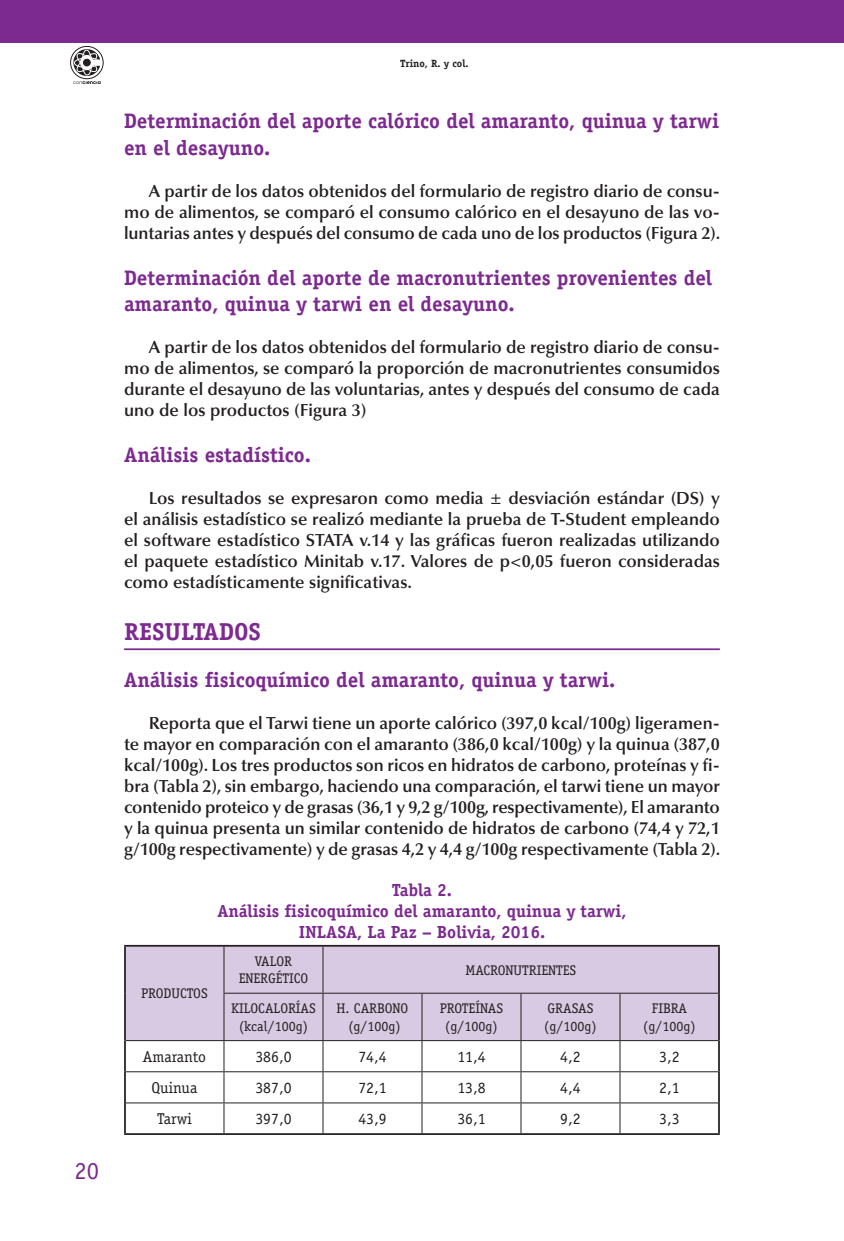
<style>
.page{position:relative;width:844px;height:1241px;background:#fff}
.page>*{position:absolute;margin:0;border:0;box-sizing:border-box;transform-origin:0 0}
.t1{font:700 24.5px "Officina Serif Std";color:#7d2a90}
.t2{font:24.5px "Officina Serif Std";color:#7d2a90}
.t3{font:700 21px/26.2px "Officina Serif Std";color:#7d2a90}
.t4{font:600 17.5px/21px "Optima LT Std";color:#231f20;text-align:justify}
.t5{font:700 17.5px/21px "Officina Serif Std";color:#7d2a90;text-align:center}
.t6{font:15.75px "Officina Serif Std";color:#231f20}
.t7{font:14px/17.5px "Officina Serif Std";color:#231f20;text-align:center}
.t8{font:700 10.5px "Officina Serif Std";color:#231f20}
</style>
<div class="page">
<div style="left:0;top:0;width:843px;height:42px;background:#7d2a90"></div>
<div style="left:70px;top:46px;width:33px;height:33px;border:1px solid #231f20;border-radius:50%"></div>
<svg style="left:73px;top:49px;width:28px;height:35px"></svg>
<hr style="left:124px;top:648px;width:595px;height:2px;background:#7d2a90">
<div style="left:126px;top:946px;width:592px;height:93px;background:#d9cae3"></div>
<hr style="left:124px;top:944px;width:100px;height:2px;background:#231f20">
<hr style="left:124px;top:946px;width:2px;height:47px;background:#231f20">
<hr style="left:224px;top:944px;width:495px;height:2px;background:#231f20">
<hr style="left:718px;top:946px;width:1px;height:47px;background:#231f20">
<hr style="left:124px;top:993px;width:2px;height:47px;background:#231f20">
<hr style="left:718px;top:993px;width:1px;height:47px;background:#231f20">
<hr style="left:124px;top:1040px;width:2px;height:31px;background:#231f20">
<hr style="left:718px;top:1040px;width:1px;height:31px;background:#231f20">
<hr style="left:124px;top:1071px;width:2px;height:31px;background:#231f20">
<hr style="left:718px;top:1071px;width:1px;height:31px;background:#231f20">
<hr style="left:124px;top:1102px;width:2px;height:30px;background:#231f20">
<hr style="left:718px;top:1102px;width:1px;height:30px;background:#231f20">
<hr style="left:124px;top:1132px;width:595px;height:2px;background:#231f20">
<hr style="left:223px;top:946px;width:1px;height:46px;background:#231f20">
<hr style="left:322px;top:946px;width:1px;height:46px;background:#231f20">
<hr style="left:223px;top:992px;width:100px;height:1px;background:#231f20">
<hr style="left:223px;top:993px;width:1px;height:46px;background:#231f20">
<hr style="left:323px;top:992px;width:99px;height:1px;background:#231f20">
<hr style="left:322px;top:993px;width:1px;height:46px;background:#231f20">
<hr style="left:422px;top:992px;width:99px;height:1px;background:#231f20">
<hr style="left:421px;top:993px;width:1px;height:46px;background:#231f20">
<hr style="left:521px;top:992px;width:98px;height:1px;background:#231f20">
<hr style="left:520px;top:993px;width:1px;height:46px;background:#231f20">
<hr style="left:619px;top:992px;width:99px;height:1px;background:#231f20">
<hr style="left:619px;top:993px;width:1px;height:46px;background:#231f20">
<hr style="left:126px;top:1039px;width:197px;height:1px;background:#231f20">
<hr style="left:223px;top:1040px;width:1px;height:31px;background:#231f20">
<hr style="left:323px;top:1039px;width:99px;height:1px;background:#231f20">
<hr style="left:322px;top:1040px;width:1px;height:31px;background:#231f20">
<hr style="left:422px;top:1039px;width:99px;height:1px;background:#231f20">
<hr style="left:421px;top:1040px;width:1px;height:31px;background:#231f20">
<hr style="left:521px;top:1039px;width:98px;height:1px;background:#231f20">
<hr style="left:520px;top:1040px;width:1px;height:31px;background:#231f20">
<hr style="left:619px;top:1039px;width:99px;height:1px;background:#231f20">
<hr style="left:619px;top:1040px;width:1px;height:31px;background:#231f20">
<hr style="left:126px;top:1071px;width:197px;height:1px;background:#231f20">
<hr style="left:223px;top:1071px;width:1px;height:31px;background:#231f20">
<hr style="left:323px;top:1071px;width:99px;height:1px;background:#231f20">
<hr style="left:322px;top:1071px;width:1px;height:31px;background:#231f20">
<hr style="left:422px;top:1071px;width:99px;height:1px;background:#231f20">
<hr style="left:421px;top:1071px;width:1px;height:31px;background:#231f20">
<hr style="left:521px;top:1071px;width:98px;height:1px;background:#231f20">
<hr style="left:520px;top:1071px;width:1px;height:31px;background:#231f20">
<hr style="left:619px;top:1071px;width:99px;height:1px;background:#231f20">
<hr style="left:619px;top:1071px;width:1px;height:31px;background:#231f20">
<hr style="left:126px;top:1102px;width:197px;height:1px;background:#231f20">
<svg style="left:223px;top:1103px;width:1px;height:29px"></svg>
<hr style="left:323px;top:1102px;width:99px;height:1px;background:#231f20">
<svg style="left:322px;top:1103px;width:1px;height:29px"></svg>
<hr style="left:422px;top:1102px;width:99px;height:1px;background:#231f20">
<svg style="left:421px;top:1103px;width:1px;height:29px"></svg>
<hr style="left:521px;top:1102px;width:98px;height:1px;background:#231f20">
<svg style="left:520px;top:1103px;width:1px;height:29px"></svg>
<hr style="left:619px;top:1102px;width:99px;height:1px;background:#231f20">
<svg style="left:619px;top:1103px;width:1px;height:29px"></svg>
<h1 class="t2" style="left:75px;top:1161px;width:26px">20</h1>
<p class="t8" style="left:400px;top:59px;width:70px">Trino, R. y col.</p>
<p class="t3" style="left:124px;top:110px;width:596px">Determinación del aporte calórico del amaranto, quinua y tarwi en el desayuno.</p>
<p class="t4" style="left:124px;top:181px;width:597px;text-indent:25px">A partir de los datos obtenidos del formulario de registro diario de consu&shy;mo de alimentos, se comparó el consumo calórico en el desayuno de las vo&shy;luntarias antes y después del consumo de cada uno de los productos (Figura 2).</p>
<p class="t3" style="left:124px;top:266px;width:589px">Determinación del aporte de macronutrientes provenientes del amaranto, quinua y tarwi en el desayuno.</p>
<p class="t4" style="left:124px;top:337px;width:597px;text-indent:25px">A partir de los datos obtenidos del formulario de registro diario de consu&shy;mo de alimentos, se comparó la proporción de macronutrientes consumidos durante el desayuno de las voluntarias, antes y después del consumo de cada uno de los productos (Figura 3)</p>
<p class="t3" style="left:124px;top:444px;width:188px">Análisis estadístico.</p>
<p class="t4" style="left:124px;top:488px;width:597px;text-indent:25px">Los resultados se expresaron como media ± desviación estándar (DS) y el análisis estadístico se realizó mediante la prueba de T-Student empleando el software estadístico STATA v.14 y las gráficas fueron realizadas utilizando el paquete estadístico Minitab v.17. Valores de p&lt;0,05 fueron consideradas como estadísticamente significativas.</p>
<h1 class="t1" style="left:124px;top:621px;width:138px">RESULTADOS</h1>
<p class="t3" style="left:124px;top:668px;width:492px">Análisis fisicoquímico del amaranto, quinua y tarwi.</p>
<p class="t4" style="left:124px;top:713px;width:597px;text-indent:25px">Reporta que el Tarwi tiene un aporte calórico (397,0 kcal/100g) ligeramen&shy;te mayor en comparación con el amaranto (386,0 kcal/100g) y la quinua (387,0 kcal/100g). Los tres productos son ricos en hidratos de carbono, proteínas y fi&shy;bra (Tabla 2), sin embargo, haciendo una comparación, el tarwi tiene un mayor contenido proteico y de grasas (36,1 y 9,2 g/100g, respectivamente), El amaranto y la quinua presenta un similar contenido de hidratos de carbono (74,4 y 72,1 g/100g respectivamente) y de grasas 4,2 y 4,4 g/100g respectivamente (Tabla 2).</p>
<p class="t5" style="left:217px;top:881px;width:410px">Tabla 2.<br>Análisis fisicoquímico del amaranto, quinua y tarwi,<br>INLASA, La Paz – Bolivia, 2016.</p>
<p class="t7" style="left:141px;top:985px;width:68px">PRODUCTOS</p>
<p class="t7" style="left:239px;top:953px;width:71px">VALOR<br>ENERGÉTICO</p>
<p class="t7" style="left:465px;top:962px;width:112px">MACRONUTRIENTES</p>
<p class="t7" style="left:231px;top:1000px;width:86px">KILOCALORÍAS (kcal/100g)</p>
<p class="t7" style="left:336px;top:1000px;width:73px">H. CARBONO (g/100g)</p>
<p class="t7" style="left:439px;top:1000px;width:65px">PROTEÍNAS (g/100g)</p>
<p class="t7" style="left:544px;top:1000px;width:54px;text-align:left">GRASAS (g/100g)</p>
<p class="t7" style="left:643px;top:1000px;width:54px">FIBRA (g/100g)</p>
<p class="t6" style="left:143px;top:1050px;width:65px">Amaranto</p>
<p class="t6" style="left:255px;top:1050px;width:38px">386,0</p>
<p class="t6" style="left:358px;top:1050px;width:30px">74,4</p>
<p class="t6" style="left:457px;top:1050px;width:30px">11,4</p>
<p class="t6" style="left:560px;top:1050px;width:22px">4,2</p>
<p class="t6" style="left:659px;top:1050px;width:22px">3,2</p>
<p class="t6" style="left:151px;top:1081px;width:47px">Quinua</p>
<p class="t6" style="left:255px;top:1081px;width:38px">387,0</p>
<p class="t6" style="left:358px;top:1081px;width:30px">72,1</p>
<p class="t6" style="left:457px;top:1081px;width:30px">13,8</p>
<p class="t6" style="left:560px;top:1081px;width:22px">4,4</p>
<p class="t6" style="left:659px;top:1081px;width:22px">2,1</p>
<p class="t6" style="left:157px;top:1112px;width:36px">Tarwi</p>
<p class="t6" style="left:255px;top:1112px;width:38px">397,0</p>
<p class="t6" style="left:358px;top:1112px;width:30px">43,9</p>
<p class="t6" style="left:457px;top:1112px;width:30px">36,1</p>
<p class="t6" style="left:560px;top:1112px;width:22px">9,2</p>
<p class="t6" style="left:659px;top:1112px;width:22px">3,3</p>
</div>
